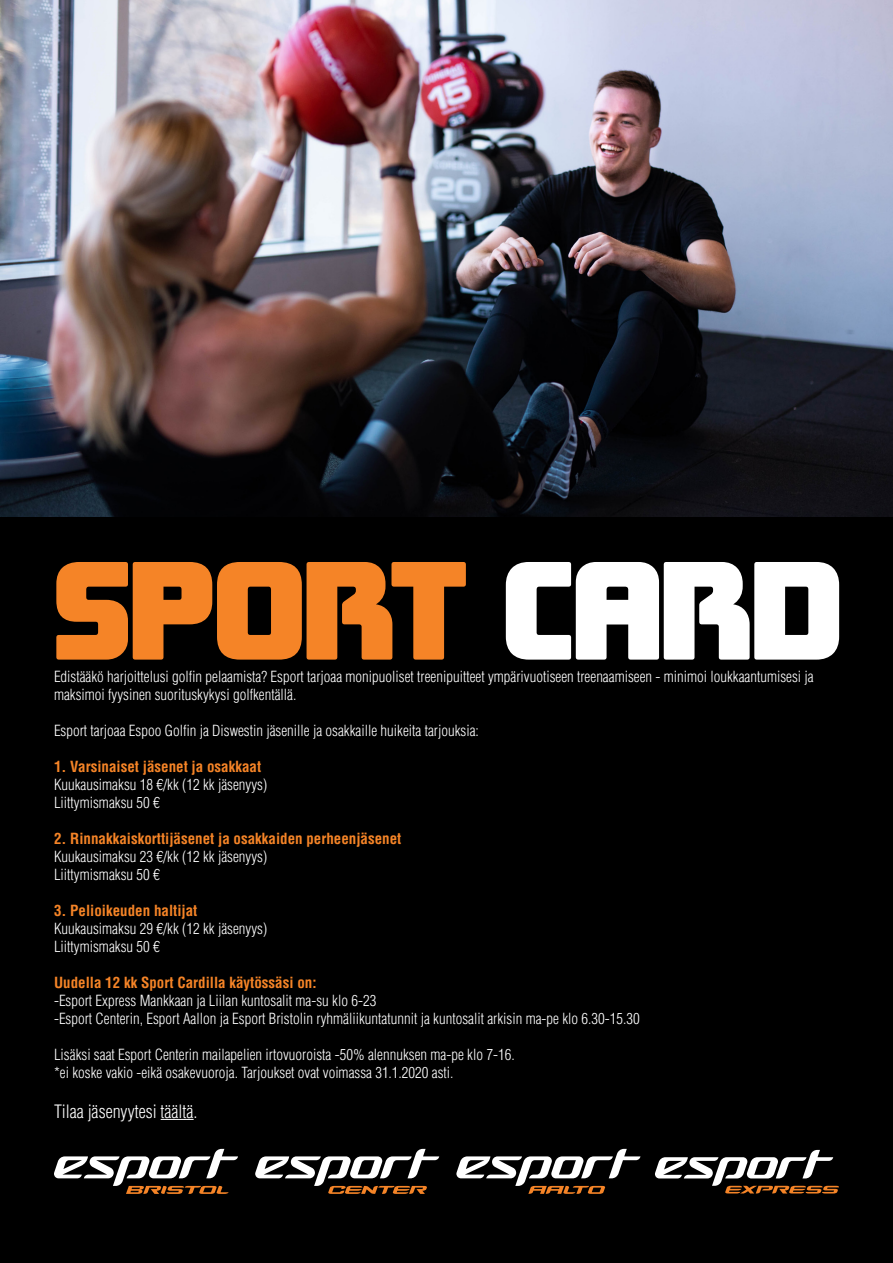
<style>
.page{position:relative;width:893px;height:1263px;background:#fff}
.page>*{position:absolute;margin:0;border:0;box-sizing:border-box;transform-origin:0 0}
.t1{font:130.5px "Alphaville Ultra";color:#f58427}
.t2{font:300 condensed 18px "Helvetica LT Std";color:#fff}
.t3{font:300 condensed 15px/18px "Helvetica LT Std";color:#fff}
.t4{font:700 condensed 15px "Helvetica LT Std";color:#f58427}
.s1{color:#fff}
</style>
<div class="page">
<div style="left:1px;top:0;width:892px;height:1263px;background:#000"></div>
<svg style="left:54px;top:1149px;width:184px;height:45px"></svg>
<svg style="left:255px;top:1149px;width:184px;height:45px"></svg>
<svg style="left:456px;top:1149px;width:184px;height:45px"></svg>
<svg style="left:655px;top:1150px;width:184px;height:43px"></svg>
<hr style="left:161px;top:1119px;width:33px;height:1px;background:#fff">
<img style="left:0;top:0;width:893px;height:517px">
<p class="t1" style="left:54px;top:525px;width:789px">SPORT <span class="s1">CARD</span></p>
<p class="t3" style="left:54px;top:667px;width:761px">Edistääkö harjoittelusi golfin pelaamista? Esport tarjoaa monipuoliset treenipuitteet ympärivuotiseen treenaamiseen - minimoi loukkaantumisesi ja maksimoi fyysinen suorituskykysi golfkentällä.</p>
<p class="t3" style="left:54px;top:721px;width:426px">Esport tarjoaa Espoo Golfin ja Diswestin jäsenille ja osakkaille huikeita tarjouksia:</p>
<p class="t4" style="left:54px;top:757px;width:209px">1. Varsinaiset jäsenet ja osakkaat</p>
<p class="t3" style="left:54px;top:775px;width:215px">Kuukausimaksu 18 €/kk (12 kk jäsenyys)</p>
<p class="t3" style="left:54px;top:793px;width:107px">Liittymismaksu 50 €</p>
<p class="t4" style="left:54px;top:829px;width:349px">2. Rinnakkaiskorttijäsenet ja osakkaiden perheenjäsenet</p>
<p class="t3" style="left:54px;top:847px;width:215px">Kuukausimaksu 23 €/kk (12 kk jäsenyys)</p>
<p class="t3" style="left:54px;top:865px;width:107px">Liittymismaksu 50 €</p>
<p class="t4" style="left:54px;top:901px;width:145px">3. Pelioikeuden haltijat</p>
<p class="t3" style="left:54px;top:919px;width:215px">Kuukausimaksu 29 €/kk (12 kk jäsenyys)</p>
<p class="t3" style="left:54px;top:937px;width:107px">Liittymismaksu 50 €</p>
<p class="t4" style="left:54px;top:973px;width:264px">Uudella 12 kk Sport Cardilla käytössäsi on:</p>
<p class="t3" style="left:54px;top:991px;width:324px">-Esport Express Mankkaan ja Liilan kuntosalit ma-su klo 6-23</p>
<p class="t3" style="left:54px;top:1009px;width:587px">-Esport Centerin, Esport Aallon ja Esport Bristolin ryhmäliikuntatunnit ja kuntosalit arkisin ma-pe klo 6.30-15.30</p>
<p class="t3" style="left:54px;top:1045px;width:462px">Lisäksi saat Esport Centerin mailapelien irtovuoroista -50% alennuksen ma-pe klo 7-16.</p>
<p class="t3" style="left:54px;top:1063px;width:401px">*ei koske vakio -eikä osakevuoroja. Tarjoukset ovat voimassa 31.1.2020 asti.</p>
<p class="t2" style="left:54px;top:1100px;width:145px">Tilaa jäsenyytesi täältä.</p>
</div>
